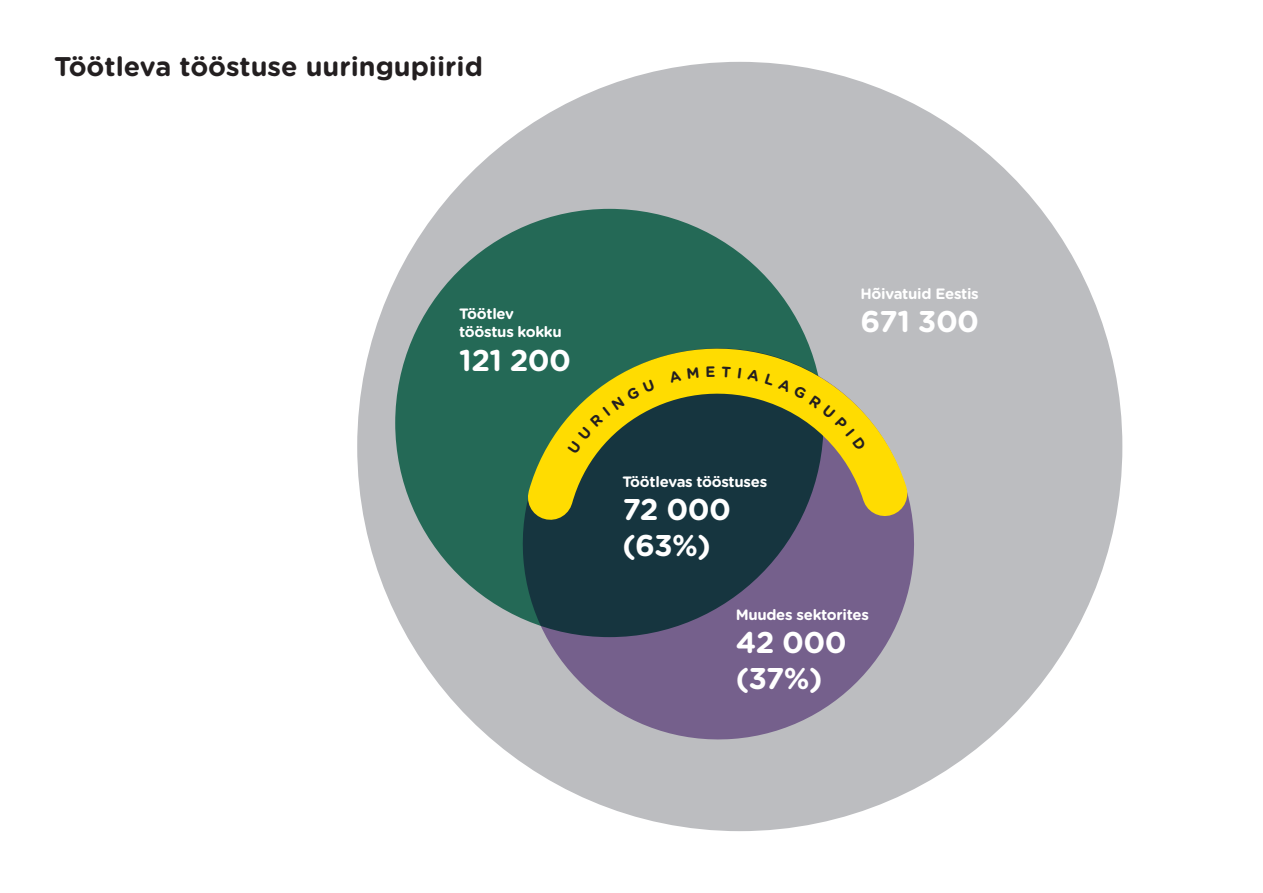
<style>
.page{position:relative;width:1263px;height:893px;background:#fff}
.page>*{position:absolute;margin:0;border:0;box-sizing:border-box;transform-origin:0 0}
.t1{font:700 30px/36px "Gotham Rounded";letter-spacing:-.02em;color:#fff}
.t2{font:700 27px "Gotham Rounded";color:#231f20}
.t3{font:700 15px/18px "Gotham Rounded";letter-spacing:-.02em;color:#fff}
</style>
<div class="page">
<div style="left:357px;top:62px;width:765px;height:769px;background:#bcbdc0;border-radius:50%"></div>
<div style="left:395px;top:209px;width:428px;height:428px;background:#246956;border-radius:50%"></div>
<svg style="left:515px;top:553px;width:399px;height:187px;fill:#75608c"></svg>
<svg style="left:522px;top:296px;width:392px;height:257px"></svg>
<svg style="left:567px;top:379px;width:88px;height:75px;background:#aba51a"></svg>
<svg style="left:669px;top:368px;width:30px;height:15px"></svg>
<svg style="left:707px;top:367px;width:8px;height:10px"></svg>
<svg style="left:722px;top:367px;width:9px;height:11px"></svg>
<svg style="left:738px;top:368px;width:3px;height:11px"></svg>
<svg style="left:747px;top:369px;width:119px;height:82px;background:#aca22d"></svg>
<h2 class="t2" style="left:54px;top:46px;width:430px">Töötleva tööstuse uuringupiirid</h2>
<p class="t3" style="left:459px;top:304px;width:104px">Töötlev tööstus kokku</p>
<h1 class="t1" style="left:459px;top:341px;width:113px">121 200</h1>
<p class="t3" style="left:622px;top:472px;width:146px">Töötlevas tööstuses</p>
<h1 class="t1" style="left:622px;top:490px;width:110px">72 000 (63%)</h1>
<p class="t3" style="left:860px;top:284px;width:120px">Hõivatuid Eestis</p>
<h1 class="t1" style="left:860px;top:302px;width:120px">671 300</h1>
<p class="t3" style="left:736px;top:605px;width:135px">Muudes sektorites</p>
<h1 class="t1" style="left:736px;top:623px;width:113px">42 000 (37%)</h1>
</div>
